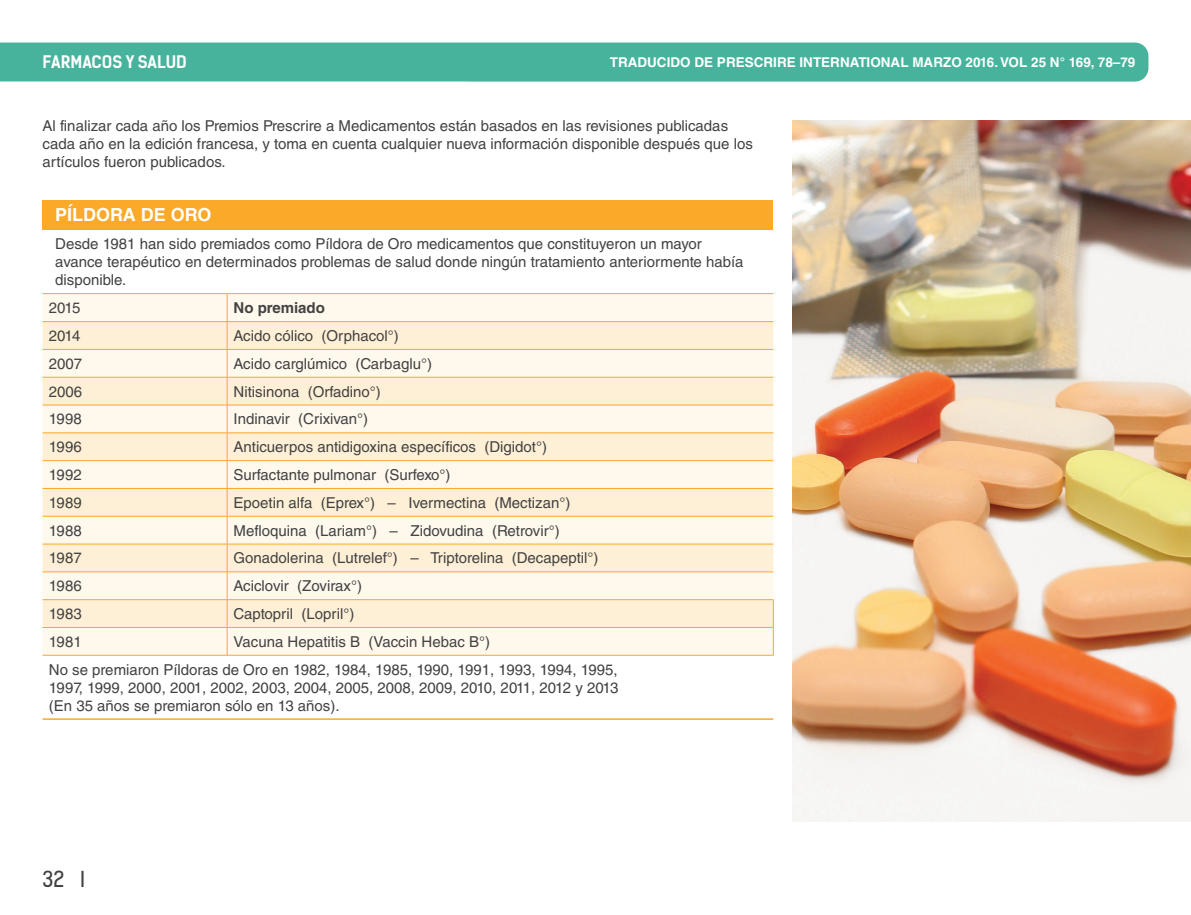
<style>
.page{position:relative;width:1191px;height:915px;background:#fff}
.page>*{position:absolute;margin:0;border:0;box-sizing:border-box;transform-origin:0 0}
.t1{font:21px "Kelson Sans";color:#434142}
.t2{font:700 18px "Helvetica LT Std";color:#fff}
.t3{font:700 16.5px "Kelson Sans";letter-spacing:.005em;color:#fff}
.t4{font:15px/18px "Helvetica LT Std";color:#434142}
.t5{font:700 15px "Helvetica LT Std";color:#434142}
.t6{font:700 13.5px "Helvetica LT Std";color:#fff}
</style>
<div class="page">
<div style="left:43px;top:200px;width:730px;height:30px;background:#faa928"></div>
<div style="left:43px;top:294px;width:730px;height:360px;background:#fef8ed"></div>
<svg style="left:43px;top:322px;width:730px;height:305px;background:#fdf2de"></svg>
<hr style="left:43px;top:293px;width:184px;height:1px;background:#faa928">
<hr style="left:227px;top:293px;width:546px;height:1px;background:#faa928">
<hr style="left:43px;top:321px;width:184px;height:1px;background:#faa928">
<hr style="left:227px;top:321px;width:546px;height:1px;background:#faa928">
<hr style="left:43px;top:349px;width:184px;height:1px;background:#faa928">
<hr style="left:227px;top:349px;width:546px;height:1px;background:#faa928">
<hr style="left:43px;top:377px;width:184px;height:1px;background:#faa928">
<hr style="left:227px;top:377px;width:546px;height:1px;background:#faa928">
<hr style="left:43px;top:404px;width:184px;height:1px;background:#faa928">
<hr style="left:227px;top:404px;width:546px;height:1px;background:#faa928">
<hr style="left:43px;top:432px;width:184px;height:1px;background:#faa928">
<hr style="left:227px;top:432px;width:546px;height:1px;background:#faa928">
<hr style="left:43px;top:460px;width:184px;height:1px;background:#faa928">
<hr style="left:227px;top:460px;width:546px;height:1px;background:#faa928">
<hr style="left:43px;top:488px;width:184px;height:1px;background:#faa928">
<hr style="left:227px;top:488px;width:546px;height:1px;background:#faa928">
<hr style="left:43px;top:516px;width:184px;height:1px;background:#faa928">
<hr style="left:227px;top:516px;width:546px;height:1px;background:#faa928">
<hr style="left:43px;top:543px;width:184px;height:1px;background:#faa928">
<hr style="left:227px;top:543px;width:546px;height:1px;background:#faa928">
<hr style="left:43px;top:571px;width:184px;height:1px;background:#faa928">
<hr style="left:227px;top:571px;width:546px;height:1px;background:#faa928">
<hr style="left:43px;top:599px;width:184px;height:1px;background:#faa928">
<hr style="left:227px;top:599px;width:546px;height:1px;background:#faa928">
<hr style="left:43px;top:627px;width:184px;height:1px;background:#faa928">
<svg style="left:227px;top:294px;width:1px;height:360px"></svg>
<hr style="left:227px;top:627px;width:546px;height:1px;background:#faa928">
<svg style="left:773px;top:599px;width:1px;height:55px"></svg>
<hr style="left:43px;top:654px;width:184px;height:1px;background:#faa928">
<hr style="left:227px;top:654px;width:546px;height:1px;background:#faa928">
<hr style="left:43px;top:718px;width:184px;height:1px;background:#faa928">
<hr style="left:227px;top:718px;width:546px;height:1px;background:#faa928">
<img style="left:792px;top:120px;width:399px;height:701px">
<div style="left:0;top:43px;width:1148px;height:39px;background:#47b39d"></div>
<p class="t3" style="left:43px;top:52px;width:146px">FARMACOS Y SALUD</p>
<p class="t6" style="left:610px;top:54px;width:527px">TRADUCIDO DE PRESCRIRE INTERNATIONAL MARZO 2016. VOL 25 N° 169, 78–79</p>
<p class="t4" style="left:43px;top:117px;width:712px">Al finalizar cada año los Premios Prescrire a Medicamentos están basados en las revisiones publicadas cada año en la edición francesa, y toma en cuenta cualquier nueva información disponible después que los artículos fueron publicados.</p>
<p class="t2" style="left:55px;top:204px;width:158px">PÍLDORA DE ORO</p>
<p class="t4" style="left:55px;top:235px;width:690px">Desde 1981 han sido premiados como Píldora de Oro medicamentos que constituyeron un mayor avance terapéutico en determinados problemas de salud donde ningún tratamiento anteriormente había disponible.</p>
<p class="t4" style="left:49px;top:299px;width:33px">2015</p>
<p class="t5" style="left:233px;top:298px;width:93px">No premiado</p>
<p class="t4" style="left:49px;top:326px;width:33px">2014</p>
<p class="t4" style="left:233px;top:326px;width:167px">Acido cólico (Orphacol°)</p>
<p class="t4" style="left:49px;top:354px;width:35px">2007</p>
<p class="t4" style="left:233px;top:354px;width:200px">Acido carglúmico (Carbaglu°)</p>
<p class="t4" style="left:49px;top:382px;width:35px">2006</p>
<p class="t4" style="left:233px;top:382px;width:149px">Nitisinona (Orfadino°)</p>
<p class="t4" style="left:49px;top:410px;width:34px">1998</p>
<p class="t4" style="left:233px;top:410px;width:136px">Indinavir (Crixivan°)</p>
<p class="t4" style="left:49px;top:437px;width:34px">1996</p>
<p class="t4" style="left:233px;top:437px;width:315px">Anticuerpos antidigoxina específicos (Digidot°)</p>
<p class="t4" style="left:49px;top:465px;width:34px">1992</p>
<p class="t4" style="left:233px;top:465px;width:219px">Surfactante pulmonar (Surfexo°)</p>
<p class="t4" style="left:49px;top:493px;width:34px">1989</p>
<p class="t4" style="left:233px;top:493px;width:338px">Epoetin alfa (Eprex°) – Ivermectina (Mectizan°)</p>
<p class="t4" style="left:49px;top:521px;width:34px">1988</p>
<p class="t4" style="left:233px;top:521px;width:328px">Mefloquina (Lariam°) – Zidovudina (Retrovir°)</p>
<p class="t4" style="left:49px;top:549px;width:34px">1987</p>
<p class="t4" style="left:233px;top:549px;width:366px">Gonadolerina (Lutrelef°) – Triptorelina (Decapeptil°)</p>
<p class="t4" style="left:49px;top:576px;width:34px">1986</p>
<p class="t4" style="left:233px;top:576px;width:130px">Aciclovir (Zovirax°)</p>
<p class="t4" style="left:49px;top:604px;width:34px">1983</p>
<p class="t4" style="left:233px;top:604px;width:122px">Captopril (Lopril°)</p>
<p class="t4" style="left:49px;top:632px;width:34px">1981</p>
<p class="t4" style="left:49px;top:627px;width:570px;line-height:27.8px;text-indent:185px">Vacuna Hepatitis B (Vaccin Hebac B°)<br>No se premiaron Píldoras de Oro en 1982, 1984, 1985, 1990, 1991, 1993, 1994, 1995,</p>
<p class="t4" style="left:49px;top:678px;width:571px">1997, 1999, 2000, 2001, 2002, 2003, 2004, 2005, 2008, 2009, 2010, 2011, 2012 y 2013 (En 35 años se premiaron sólo en 13 años).</p>
<h1 class="t1" style="left:43px;top:866px;width:44px">32 I</h1>
</div>
